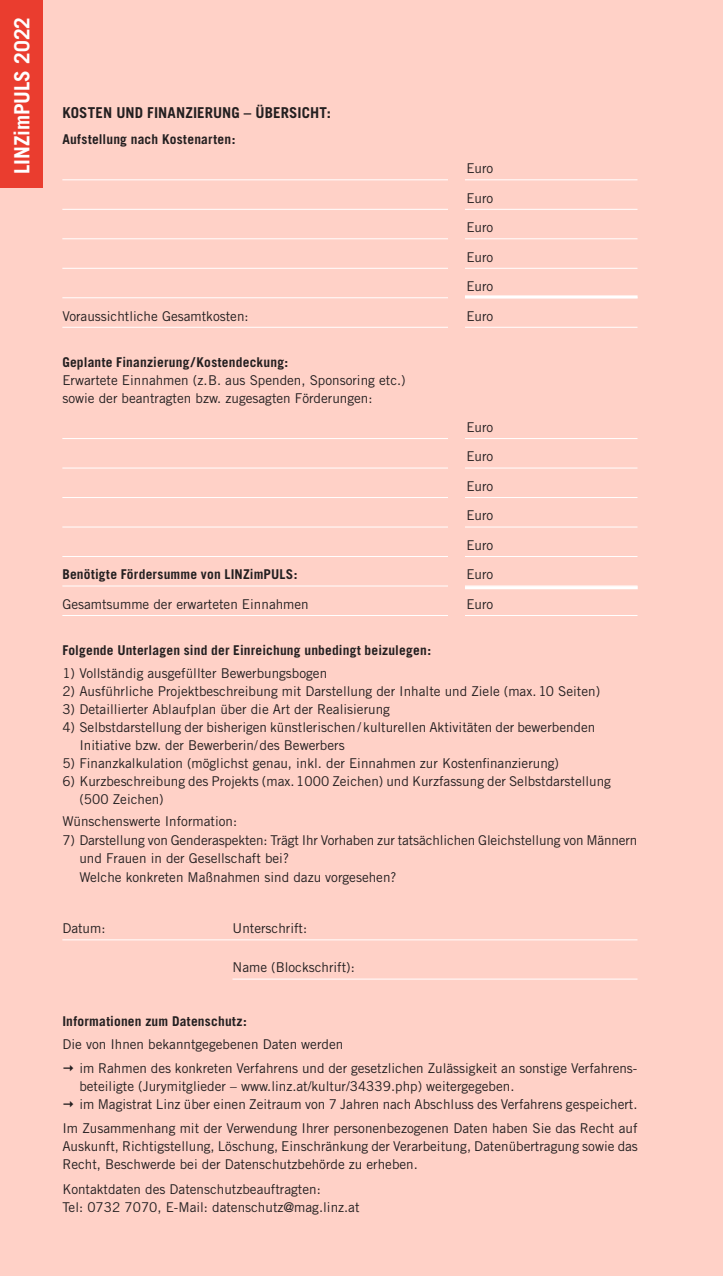
<style>
.page{position:relative;width:723px;height:1276px;background:#ffd1c7}
.page>*{position:absolute;margin:0;border:0;box-sizing:border-box;transform-origin:0 0}
.Titel1B{font:700 21px "Trade Gothic";letter-spacing:-.005em;color:#fff}
.Titel_2{font:700 15px "Trade Gothic";letter-spacing:.005em;color:#231f20}
.Fließtext{font:13.5px/18px "Trade Gothic";color:#231f20}
.Titel_3{font:700 13.5px "Trade Gothic";letter-spacing:.015em;color:#231f20}
.Fließtext-2{font:700 13.5px "Trade Gothic";letter-spacing:.015em;color:#231f20}
</style>
<div class="page">
<hr style="left:62px;top:179px;width:575px;height:1px;background:#fff">
<hr style="left:62px;top:209px;width:575px;height:1px;background:#fff">
<hr style="left:62px;top:238px;width:575px;height:1px;background:#fff">
<hr style="left:62px;top:268px;width:575px;height:1px;background:#fff">
<hr style="left:62px;top:297px;width:575px;height:1px;background:#fff">
<hr style="left:62px;top:327px;width:575px;height:1px;background:#fff">
<hr style="left:62px;top:438px;width:575px;height:1px;background:#fff">
<hr style="left:62px;top:468px;width:575px;height:1px;background:#fff">
<hr style="left:62px;top:497px;width:575px;height:1px;background:#fff">
<hr style="left:62px;top:526px;width:575px;height:1px;background:#fff">
<hr style="left:62px;top:556px;width:575px;height:1px;background:#fff">
<hr style="left:62px;top:585px;width:575px;height:1px;background:#fff">
<hr style="left:62px;top:615px;width:575px;height:1px;background:#fff">
<hr style="left:62px;top:939px;width:575px;height:1px;background:#fff">
<hr style="left:232px;top:978px;width:405px;height:1px;background:#fff">
<hr style="left:456px;top:295px;width:181px;height:3px;background:#fff">
<hr style="left:456px;top:586px;width:182px;height:3px;background:#fff">
<div style="left:449px;top:164px;width:16px;height:462px;background:#ffd1c7"></div>
<div style="left:0;top:0;width:43px;height:187px;background:#ea3d2f"></div>
<p class="Titel1B" style="left:9px;top:174px;width:159px;rotate:-90deg">LINZimPULS 2022</p>
<p class="Titel_2" style="left:62px;top:103px;width:270px">KOSTEN UND FINANZIERUNG – ÜBERSICHT:</p>
<p class="Titel_3" style="left:62px;top:131px;width:175px">Aufstellung nach Kostenarten:</p>
<p class="Fließtext" style="left:466px;top:159px;width:28px">Euro</p>
<p class="Fließtext" style="left:466px;top:189px;width:28px">Euro</p>
<p class="Fließtext" style="left:466px;top:218px;width:28px">Euro</p>
<p class="Fließtext" style="left:466px;top:247px;width:28px">Euro</p>
<p class="Fließtext" style="left:466px;top:277px;width:28px">Euro</p>
<p class="Fließtext" style="left:62px;top:306px;width:188px">Voraussichtliche Gesamtkosten:</p>
<p class="Fließtext" style="left:466px;top:306px;width:28px">Euro</p>
<p class="Titel_3" style="left:62px;top:354px;width:227px">Geplante Finanzierung /Kostendeckung:</p>
<p class="Fließtext" style="left:62px;top:371px;width:345px">Erwartete Einnahmen (z.B. aus Spenden, Sponsoring etc.)</p>
<p class="Fließtext" style="left:62px;top:389px;width:312px">sowie der beantragten bzw. zugesagten Förderungen:</p>
<p class="Fließtext" style="left:466px;top:418px;width:28px">Euro</p>
<p class="Fließtext" style="left:466px;top:447px;width:28px">Euro</p>
<p class="Fließtext" style="left:466px;top:477px;width:28px">Euro</p>
<p class="Fließtext" style="left:466px;top:506px;width:28px">Euro</p>
<p class="Fließtext" style="left:466px;top:536px;width:28px">Euro</p>
<p class="Fließtext-2" style="left:62px;top:566px;width:237px">Benötigte Fördersumme von LINZimPULS:</p>
<p class="Fließtext" style="left:466px;top:565px;width:28px">Euro</p>
<p class="Fließtext" style="left:62px;top:595px;width:248px">Gesamtsumme der erwarteten Einnahmen</p>
<p class="Fließtext" style="left:466px;top:595px;width:28px">Euro</p>
<p class="Titel_3" style="left:62px;top:642px;width:370px">Folgende Unterlagen sind der Einreichung unbedingt beizulegen:</p>
<p class="Fließtext" style="left:62px;top:663px;width:266px">1) Vollständig ausgefüllter Bewerbungsbogen</p>
<p class="Fließtext" style="left:62px;top:681px;width:539px">2) Ausführliche Projektbeschreibung mit Darstellung der Inhalte und Ziele (max.10 Seiten)</p>
<p class="Fließtext" style="left:62px;top:699px;width:329px">3) Detaillierter Ablaufplan über die Art der Realisierung</p>
<p class="Fließtext" style="left:79px;top:717px;width:517px;text-indent:-17px">4) Selbstdarstellung der bisherigen künstlerischen/ kulturellen Aktivitäten der bewerbenden<br>Initiative bzw. der Bewerberin/des Bewerbers</p>
<p class="Fließtext" style="left:62px;top:753px;width:498px">5) Finanzkalkulation (möglichst genau, inkl. der Einnahmen zur Kostenfinanzierung)</p>
<p class="Fließtext" style="left:79px;top:771px;width:533px;text-indent:-17px">6) Kurzbeschreibung des Projekts (max.1000 Zeichen) und Kurzfassung der Selbstdarstellung (500 Zeichen)</p>
<p class="Fließtext" style="left:62px;top:812px;width:176px">Wünschenswerte Information:</p>
<p class="Fließtext" style="left:62px;top:830px;width:577px">7) Darstellung von Genderaspekten: Trägt Ihr Vorhaben zur tatsächlichen Gleichstellung von Männern</p>
<p class="Fließtext" style="left:79px;top:849px;width:211px">und Frauen in der Gesellschaft bei?</p>
<p class="Fließtext" style="left:79px;top:868px;width:319px">Welche konkreten Maßnahmen sind dazu vorgesehen?</p>
<p class="Fließtext" style="left:62px;top:919px;width:45px">Datum:</p>
<p class="Fließtext" style="left:233px;top:919px;width:76px">Unterschrift:</p>
<p class="Fließtext" style="left:233px;top:958px;width:124px">Name (Blockschrift):</p>
<p class="Titel_3" style="left:62px;top:1013px;width:186px">Informationen zum Datenschutz:</p>
<p class="Fließtext" style="left:62px;top:1034px;width:282px">Die von Ihnen bekanntgegebenen Daten werden</p>
<p class="Fließtext" style="left:79px;top:1059px;width:559px">im Rahmen des konkreten Verfahrens und der gesetzlichen Zulässigkeit an sonstige Verfahrens-</p>
<p class="Fließtext" style="left:79px;top:1077px;width:436px">beteiligte (Jurymitglieder – www.linz.at/kultur/34339.php) weitergegeben.</p>
<p class="Fließtext" style="left:79px;top:1095px;width:560px">im Magistrat Linz über einen Zeitraum von 7 Jahren nach Abschluss des Verfahrens gespeichert.</p>
<p class="Fließtext" style="left:62px;top:1119px;width:577px;text-align:justify">Im Zusammenhang mit der Verwendung Ihrer personenbezogenen Daten haben Sie das Recht auf Auskunft, Richtigstellung, Löschung, Einschränkung der Verarbeitung, Datenübertragung sowie das Recht, Beschwerde bei der Datenschutzbehörde zu erheben.</p>
<p class="Fließtext" style="left:62px;top:1179px;width:260px">Kontaktdaten des Datenschutzbeauftragten:</p>
<p class="Fließtext" style="left:62px;top:1197px;width:299px">Tel: 0732 7070, E-Mail: datenschutz@mag.linz.at</p>
</div>
